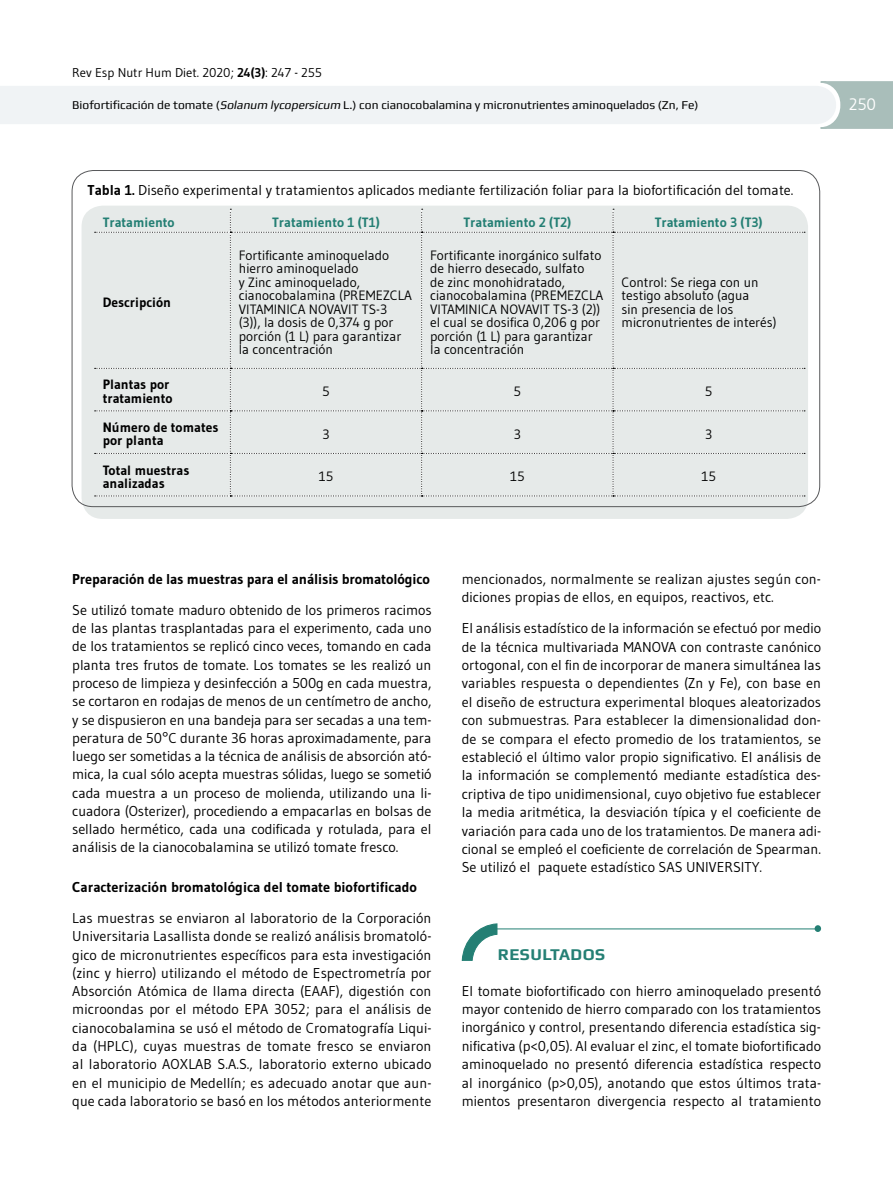
<style>
.page{position:relative;width:893px;height:1191px;background:#fff}
.page>*{position:absolute;margin:0;border:0;box-sizing:border-box;transform-origin:0 0}
.t1{font:700 16.5px "Play";letter-spacing:.03em;color:#247f74}
.t2{font:16.5px "Gudea";color:#fff}
.t3{font:14.25px/18.3px "Gudea";color:#000;text-align:justify}
.t4{font:700 14.25px "Gudea";color:#000}
.t5{font:13.5px/13.5px "Gudea";color:#000}
.t6{font:700 13.5px/13.5px "Gudea";color:#000}
.t7{font:700 13.5px "Gudea";color:#247f74}
.t8{font:12.75px "Gudea";color:#000}
.t9{font:12px "Play";color:#000}
.s1{font-weight:700}
.s2{font-style:italic}
</style>
<div class="page">
<svg style="left:0;top:81px;width:893px;height:48px"></svg>
<hr style="left:491px;top:928px;width:324px;height:1px;background:#247f74">
<div style="left:815px;top:925px;width:6px;height:7px;background:#247f74;border-radius:50%"></div>
<svg style="left:461px;top:923px;width:37px;height:38px"></svg>
<div style="left:82px;top:206px;width:726px;height:313px;background:#e6eae9;border-radius:21px"></div>
<svg style="left:95px;top:209px;width:710px;height:287px"></svg>
<p class="t8" style="left:72px;top:65px;width:251px">Rev Esp Nutr Hum Diet. 2020; <span class="s1">24(3)</span>: 247 - 255</p>
<p class="t9" style="left:72px;top:97px;width:628px">Biofortificación de tomate (<span class="s2">Solanum lycopersicum</span> L.) con cianocobalamina y micronutrientes aminoquelados (Zn, Fe)</p>
<p class="t2" style="left:849px;top:94px;width:29px">250</p>
<p class="t3" style="left:88px;top:180px;width:707px"><span class="s1">Tabla 1.</span> Diseño experimental y tratamientos aplicados mediante fertilización foliar para la biofortificación del tomate.</p>
<p class="t7" style="left:103px;top:214px;width:73px">Tratamiento</p>
<p class="t7" style="left:272px;top:214px;width:109px">Tratamiento 1 (T1)</p>
<p class="t7" style="left:463px;top:214px;width:109px">Tratamiento 2 (T2)</p>
<p class="t7" style="left:655px;top:214px;width:109px">Tratamiento 3 (T3)</p>
<p class="t6" style="left:103px;top:295px;width:70px">Descripción</p>
<p class="t5" style="left:239px;top:248px;width:175px">Fortificante aminoquelado hierro aminoquelado<br>y Zinc aminoquelado, cianocobalamina (PREMEZCLA<br>VITAMINICA NOVAVIT TS-3 (3)), la dosis de 0,374 g por porción (1 L) para garantizar la concentración</p>
<p class="t5" style="left:430px;top:248px;width:175px">Fortificante inorgánico sulfato de hierro desecado, sulfato<br>de zinc monohidratado, cianocobalamina (PREMEZCLA<br>VITAMINICA NOVAVIT TS-3 (2)) el cual se dosifica 0,206 g por porción (1 L) para garantizar la concentración</p>
<p class="t5" style="left:621px;top:275px;width:157px">Control: Se riega con un testigo absoluto (agua<br>sin presencia de los micronutrientes de interés)</p>
<p class="t6" style="left:103px;top:378px;width:71px">Plantas por tratamiento</p>
<p class="t5" style="left:322px;top:384px;width:9px">5</p>
<p class="t5" style="left:514px;top:384px;width:9px">5</p>
<p class="t5" style="left:705px;top:384px;width:9px">5</p>
<p class="t6" style="left:103px;top:420px;width:117px">Número de tomates por planta</p>
<p class="t5" style="left:322px;top:427px;width:9px">3</p>
<p class="t5" style="left:514px;top:427px;width:9px">3</p>
<p class="t5" style="left:705px;top:427px;width:9px">3</p>
<p class="t6" style="left:103px;top:463px;width:88px">Total muestras analizadas</p>
<p class="t5" style="left:319px;top:469px;width:16px">15</p>
<p class="t5" style="left:510px;top:469px;width:16px">15</p>
<p class="t5" style="left:701px;top:469px;width:16px">15</p>
<p class="t4" style="left:72px;top:570px;width:359px">Preparación de las muestras para el análisis bromatológico</p>
<p class="t3" style="left:72px;top:600px;width:361px">Se utilizó tomate maduro obtenido de los primeros racimos de las plantas trasplantadas para el experimento, cada uno de los tratamientos se replicó cinco veces, tomando en cada planta tres frutos de tomate. Los tomates se les realizó un proceso de limpieza y desinfección a 500g en cada muestra, se cortaron en rodajas de menos de un centímetro de ancho, y se dispusieron en una bandeja para ser secadas a una tem&shy;peratura de 50°C durante 36 horas aproximadamente, para luego ser sometidas a la técnica de análisis de absorción ató&shy;mica, la cual sólo acepta muestras sólidas, luego se sometió cada muestra a un proceso de molienda, utilizando una li&shy;cuadora (Osterizer), procediendo a empacarlas en bolsas de sellado hermético, cada una codificada y rotulada, para el análisis de la cianocobalamina se utilizó tomate fresco.</p>
<p class="t4" style="left:72px;top:878px;width:346px">Caracterización bromatológica del tomate biofortificado</p>
<p class="t3" style="left:72px;top:908px;width:361px">Las muestras se enviaron al laboratorio de la Corporación Universitaria Lasallista donde se realizó análisis bromatoló&shy;gico de micronutrientes específicos para esta investigación (zinc y hierro) utilizando el método de Espectrometría por Absorción Atómica de llama directa (EAAF), digestión con microondas por el método EPA 3052; para el análisis de cianocobalamina se usó el método de Cromatografía Liqui&shy;da (HPLC), cuyas muestras de tomate fresco se enviaron al laboratorio AOXLAB S.A.S., laboratorio externo ubicado en el municipio de Medellín; es adecuado anotar que aun&shy;que cada laboratorio se basó en los métodos anteriormente</p>
<p class="t3" style="left:462px;top:569px;width:361px">mencionados, normalmente se realizan ajustes según con&shy;diciones propias de ellos, en equipos, reactivos, etc.</p>
<p class="t3" style="left:462px;top:619px;width:361px">El análisis estadístico de la información se efectuó por medio de la técnica multivariada MANOVA con contraste canónico ortogonal, con el fin de incorporar de manera simultánea las variables respuesta o dependientes (Zn y Fe), con base en el diseño de estructura experimental bloques aleatorizados con submuestras. Para establecer la dimensionalidad don&shy;de se compara el efecto promedio de los tratamientos, se estableció el último valor propio significativo. El análisis de la información se complementó mediante estadística des&shy;criptiva de tipo unidimensional, cuyo objetivo fue establecer la media aritmética, la desviación típica y el coeficiente de variación para cada uno de los tratamientos. De manera adi&shy;cional se empleó el coeficiente de correlación de Spearman.<br>Se utilizó el paquete estadístico SAS UNIVERSITY.</p>
<p class="t1" style="left:498px;top:944px;width:109px">RESULTADOS</p>
<p class="t3" style="left:462px;top:981px;width:361px">El tomate biofortificado con hierro aminoquelado presentó mayor contenido de hierro comparado con los tratamientos inorgánico y control, presentando diferencia estadística sig&shy;nificativa (p&lt;0,05). Al evaluar el zinc, el tomate biofortificado aminoquelado no presentó diferencia estadística respecto al inorgánico (p&gt;0,05), anotando que estos últimos trata&shy;mientos presentaron divergencia respecto al tratamiento</p>
</div>
